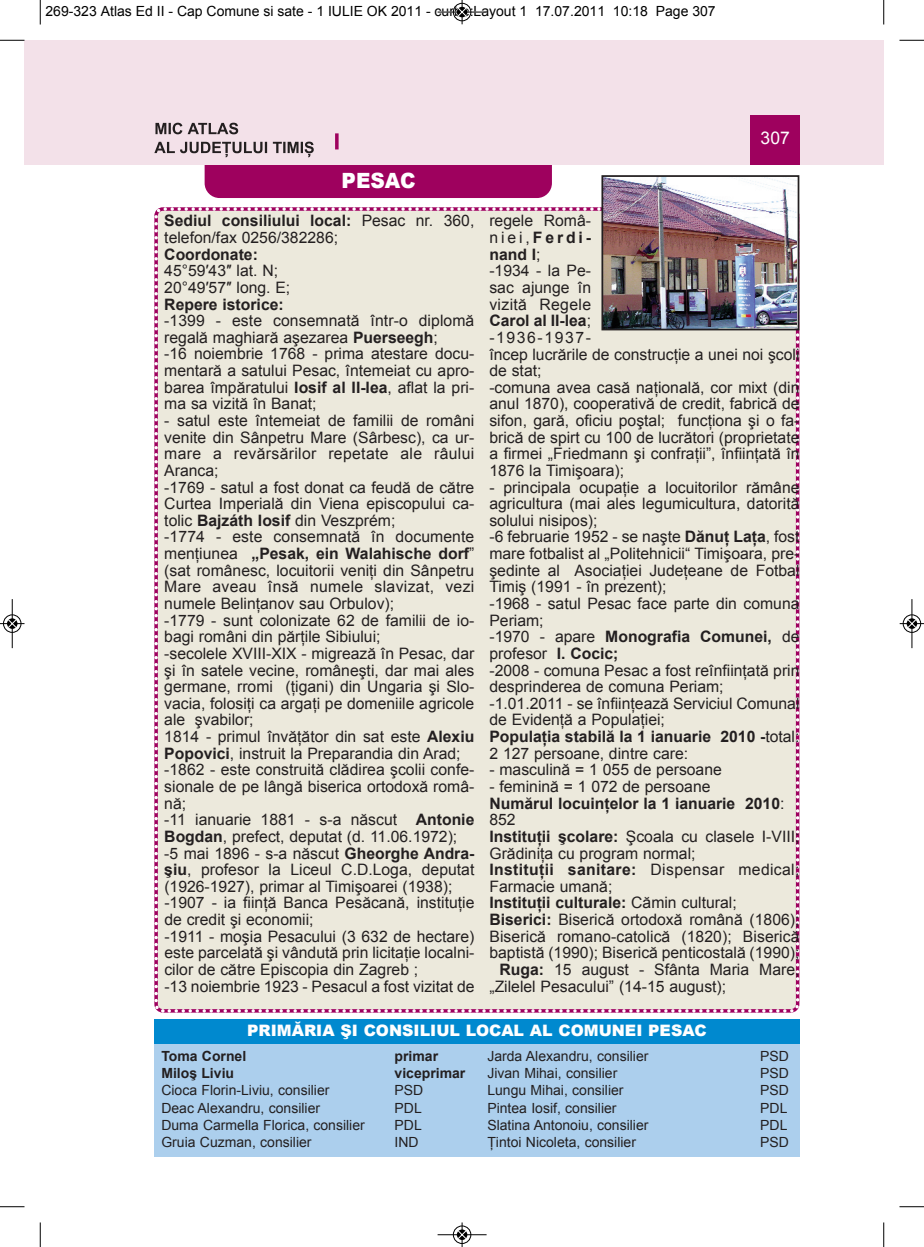
<style>
.page{position:relative;width:924px;height:1247px;background:#fff}
.page>*{position:absolute;margin:0;border:0;box-sizing:border-box;transform-origin:0 0}
.t1{font:900 21px "Arial";color:#fff;scale:.95 1}
.t2{font:17.5px "Arial";color:#fff}
.t3{font:15.75px/16.6px "Arial";color:#231f20}
.t4{font:700 15.75px "Arial";color:#231f20}
.t5{font:900 15.75px "Arial";color:#fff}
.t6{font:700 15.75px "Arial";letter-spacing:.02em;color:#231f20}
.t7{font:14px "Arial";color:#231f20}
.t8{font:14px "Arial";color:#000}
.t9{font:700 14px "Arial";color:#231f20}
.s1{font-weight:700}
.s2{font-weight:400}
</style>
<div class="page">
<div style="left:205px;top:135px;width:347px;height:63px;background:#9e015e;border-radius:15px"></div>
<div style="left:40px;top:40px;width:844px;height:124px;background:#f3e1e9"></div>
<div style="left:750px;top:115px;width:50px;height:49px;background:#9e015e"></div>
<svg style="left:335px;top:133px;width:4px;height:16px"></svg>
<div style="left:24px;top:40px;width:16px;height:124px;background:#f3e1e9"></div>
<svg style="left:155px;top:123px;width:83px;height:11px"></svg>
<svg style="left:154px;top:142px;width:160px;height:15px"></svg>
<div style="left:154px;top:205px;width:646px;height:808px;background:#ece9dc"></div>
<svg style="left:161px;top:1009px;width:4px;height:3px"></svg>
<div style="left:154px;top:1043px;width:645px;height:113px;background:#accfed"></div>
<div style="left:154px;top:1019px;width:645px;height:24px;background:#0089cf"></div>
<img style="left:604px;top:178px;width:192px;height:149px">
<div style="left:601px;top:175px;width:198px;height:155px;border:2px solid #231f20"></div>
<svg style="left:40px;top:0;width:1px;height:24px"></svg>
<svg style="left:0;top:40px;width:24px;height:1px"></svg>
<svg style="left:883px;top:0;width:1px;height:24px"></svg>
<svg style="left:899px;top:40px;width:25px;height:1px"></svg>
<svg style="left:40px;top:1222px;width:1px;height:24px"></svg>
<svg style="left:0;top:1206px;width:24px;height:1px"></svg>
<svg style="left:883px;top:1222px;width:1px;height:24px"></svg>
<svg style="left:899px;top:1206px;width:25px;height:1px"></svg>
<hr style="left:438px;top:12px;width:48px;height:1px;background:#000">
<div style="left:453px;top:3px;width:18px;height:18px;border:1px solid #000;border-radius:50%"></div>
<svg style="left:458px;top:0;width:8px;height:24px"></svg>
<hr style="left:438px;top:1234px;width:48px;height:1px;background:#000">
<div style="left:453px;top:1225px;width:18px;height:18px;border:1px solid #000;border-radius:50%"></div>
<svg style="left:458px;top:1222px;width:8px;height:24px"></svg>
<div style="left:3px;top:614px;width:19px;height:19px;border:1px solid #fff;border-radius:50%"></div>
<hr style="left:12px;top:599px;width:1px;height:49px;background:#000">
<div style="left:3px;top:614px;width:18px;height:18px;border:1px solid #000;border-radius:50%"></div>
<svg style="left:0;top:619px;width:24px;height:9px"></svg>
<div style="left:902px;top:614px;width:19px;height:19px;border:1px solid #fff;border-radius:50%"></div>
<hr style="left:911px;top:599px;width:1px;height:49px;background:#000">
<div style="left:903px;top:614px;width:18px;height:18px;border:1px solid #000;border-radius:50%"></div>
<svg style="left:900px;top:619px;width:24px;height:9px"></svg>
<p class="t8" style="left:46px;top:3px;width:672px">269-323 Atlas Ed II - Cap Comune si sate - 1 IULIE OK 2011 - curbe:Layout 1 17.07.2011 10:18 Page 307</p>
<p class="t2" style="left:760px;top:128px;width:31px">307</p>
<h1 class="t1" style="left:342px;top:165px;width:79px">PESAC</h1>
<p class="t3" style="left:164px;top:212px;width:312px"><span class="s1">Sediul consiliului local:</span> Pesac nr. 360, telefon/fax 0256/382286;</p>
<p class="t4" style="left:164px;top:245px;width:95px">Coordonate:</p>
<p class="t3" style="left:164px;top:262px;width:128px">45°59′43″ lat. N;<br>20°49′57″ long. E;</p>
<p class="t4" style="left:164px;top:295px;width:121px">Repere istorice:</p>
<p class="t3" style="left:164px;top:312px;width:312px">-1399 - este consemnată într-o diplomă regală maghiară aşezarea <span class="s1">Puerseegh</span>;<br>-16 noiembrie 1768 - prima atestare docu&shy;mentară a satului Pesac, întemeiat cu apro&shy;barea împăratului <span class="s1">Iosif al II-lea</span>, aflat la pri&shy;ma sa vizită în Banat;</p>
<p class="t3" style="left:164px;top:412px;width:312px">- satul este întemeiat de familii de români venite din Sânpetru Mare (Sârbesc), ca ur&shy;mare a revărsărilor repetate ale râului Aranca;<br>-1769 - satul a fost donat ca feudă de către Curtea Imperială din Viena episcopului ca&shy;tolic <span class="s1">Bajzáth Iosif</span> din Veszprém;<br>-1774 - este consemnată în documente menţiunea <span class="s1">„Pesak, ein Walahische dorf</span>” (sat românesc, locuitorii veniţi din Sânpetru Mare aveau însă numele slavizat, vezi numele Belinţanov sau Orbulov);<br>-1779 - sunt colonizate 62 de familii de io&shy;bagi români din părţile Sibiului;<br>-secolele XVIII-XIX - migrează în Pesac, dar şi în satele vecine, româneşti, dar mai ales germane, rromi (ţigani) din Ungaria şi Slo&shy;vacia, folosiţi ca argaţi pe domeniile agricole ale şvabilor;<br>1814 - primul învăţător din sat este <span class="s1">Alexiu Popovici</span>, instruit la Preparandia din Arad; -1862 - este construită clădirea şcolii confe&shy;sionale de pe lângă biserica ortodoxă româ&shy;nă;<br>-11 ianuarie 1881 - s-a născut <span class="s1">Antonie Bogdan</span>, prefect, deputat (d. 11.06.1972); -5 mai 1896 - s-a născut <span class="s1">Gheorghe Andra&shy;şiu</span>, profesor la Liceul C.D.Loga, deputat (1926-1927), primar al Timişoarei (1938); -1907 - ia fiinţă Banca Pesăcană, instituţie de credit şi economii;<br>-1911 - moşia Pesacului (3 632 de hectare) este parcelată şi vândută prin licitaţie localni&shy;cilor de către Episcopia din Zagreb ;<br>-13 noiembrie 1923 - Pesacul a fost vizitat de</p>
<p class="t3" style="left:489px;top:213px;width:312px">regele Româ-<br>niei,<span class="s1">Ferdi-<br>nand I</span>;<br>-1934 - la Pe-<br>sac ajunge în<br>vizită Regele<br><span class="s1">Carol al II-lea</span>;<br>-1936-1937-<br>încep lucrările de construcţie a unei noi şcoli de stat;<br>-comuna avea casă naţională, cor mixt (din anul 1870), cooperativă de credit, fabrică de sifon, gară, oficiu poştal; funcţiona şi o fa&shy;brică de spirt cu 100 de lucrători (proprietate a firmei „Friedmann şi confraţii”, înfiinţată în<br>1876 la Timişoara);</p>
<p class="t3" style="left:489px;top:479px;width:312px">- principala ocupaţie a locuitorilor rămâne agricultura (mai ales legumicultura, datorită solului nisipos);<br>-6 februarie 1952 - se naşte <span class="s1">Dănuţ Laţa</span>, fost mare fotbalist al „Politehnicii“ Timişoara, pre&shy;şedinte al Asociaţiei Judeţeane de Fotbal Timiş (1991 - în prezent);<br>-1968 - satul Pesac face parte din comuna Periam;<br>-1970 - apare <span class="s1">Monografia Comunei,</span> de profesor <span class="s1">I. Cocic;<br></span>-2008 - comuna Pesac a fost reînfiinţată prin desprinderea de comuna Periam; -1.01.2011 - se înfiinţează Serviciul Comunal de Evidenţă a Populaţiei;<br><span class="s1">Populaţia stabilă la 1 ianuarie 2010 -</span>total:<br>2 127 persoane, dintre care:</p>
<p class="t3" style="left:489px;top:761px;width:234px">- masculină = 1 055 de persoane</p>
<p class="t3" style="left:489px;top:778px;width:223px">- feminină = 1 072 de persoane</p>
<p class="t4" style="left:489px;top:794px;width:296px">Numărul locuinţelor la 1 ianuarie 2010<span class="s2">:</span></p>
<p class="t3" style="left:489px;top:811px;width:28px">852</p>
<p class="t3" style="left:489px;top:828px;width:312px"><span class="s1">Instituţii şcolare:</span> Şcoala cu clasele I-VIII;</p>
<p class="t3" style="left:489px;top:844px;width:208px">Grădiniţa cu program normal;</p>
<p class="t6" style="left:489px;top:860px;width:312px">Instituţii sanitare: <span class="s2">Dispensar medical;</span></p>
<p class="t3" style="left:489px;top:878px;width:124px">Farmacie umană;</p>
<p class="t4" style="left:489px;top:894px;width:249px">Instituţii culturale: <span class="s2">Cămin cultural;</span></p>
<p class="t3" style="left:489px;top:911px;width:312px"><span class="s1">Biserici:</span> Biserică ortodoxă română (1806);</p>
<p class="t3" style="left:489px;top:927px;width:312px">Biserică romano-catolică (1820); Biserică</p>
<p class="t3" style="left:489px;top:944px;width:312px">baptistă (1990); Biserică penticostală (1990);</p>
<p class="t3" style="left:499px;top:961px;width:302px"><span class="s1">Ruga:</span> 15 august - Sfânta Maria Mare,</p>
<p class="t3" style="left:489px;top:977px;width:238px">„Zilelel Pesacului” (14-15 august);</p>
<p class="t5" style="left:247px;top:1018px;width:461px">PRIMĂRIA ŞI CONSILIUL LOCAL AL COMUNEI PESAC</p>
<p class="t9" style="left:161px;top:1047px;width:86px">Toma Cornel</p>
<p class="t9" style="left:394px;top:1047px;width:45px">primar</p>
<p class="t9" style="left:161px;top:1065px;width:74px">Miloş Liviu</p>
<p class="t9" style="left:394px;top:1065px;width:72px">viceprimar</p>
<p class="t7" style="left:161px;top:1082px;width:170px">Cioca Florin-Liviu, consilier</p>
<p class="t7" style="left:394px;top:1082px;width:30px">PSD</p>
<p class="t7" style="left:161px;top:1099px;width:160px">Deac Alexandru, consilier</p>
<p class="t7" style="left:395px;top:1099px;width:29px">PDL</p>
<p class="t7" style="left:161px;top:1117px;width:205px">Duma Carmella Florica, consilier</p>
<p class="t7" style="left:395px;top:1117px;width:29px">PDL</p>
<p class="t7" style="left:161px;top:1134px;width:152px">Gruia Cuzman, consilier</p>
<p class="t7" style="left:395px;top:1134px;width:26px">IND</p>
<p class="t7" style="left:487px;top:1047px;width:163px">Jarda Alexandru, consilier</p>
<p class="t7" style="left:760px;top:1047px;width:30px">PSD</p>
<p class="t7" style="left:487px;top:1065px;width:131px">Jivan Mihai, consilier</p>
<p class="t7" style="left:760px;top:1065px;width:30px">PSD</p>
<p class="t7" style="left:487px;top:1082px;width:138px">Lungu Mihai, consilier</p>
<p class="t7" style="left:760px;top:1082px;width:30px">PSD</p>
<p class="t7" style="left:487px;top:1099px;width:131px">Pintea Iosif, consilier</p>
<p class="t7" style="left:760px;top:1099px;width:29px">PDL</p>
<p class="t7" style="left:487px;top:1117px;width:163px">Slatina Antonoiu, consilier</p>
<p class="t7" style="left:760px;top:1117px;width:29px">PDL</p>
<p class="t7" style="left:487px;top:1134px;width:150px">Ţintoi Nicoleta, consilier</p>
<p class="t7" style="left:760px;top:1134px;width:30px">PSD</p>
</div>
